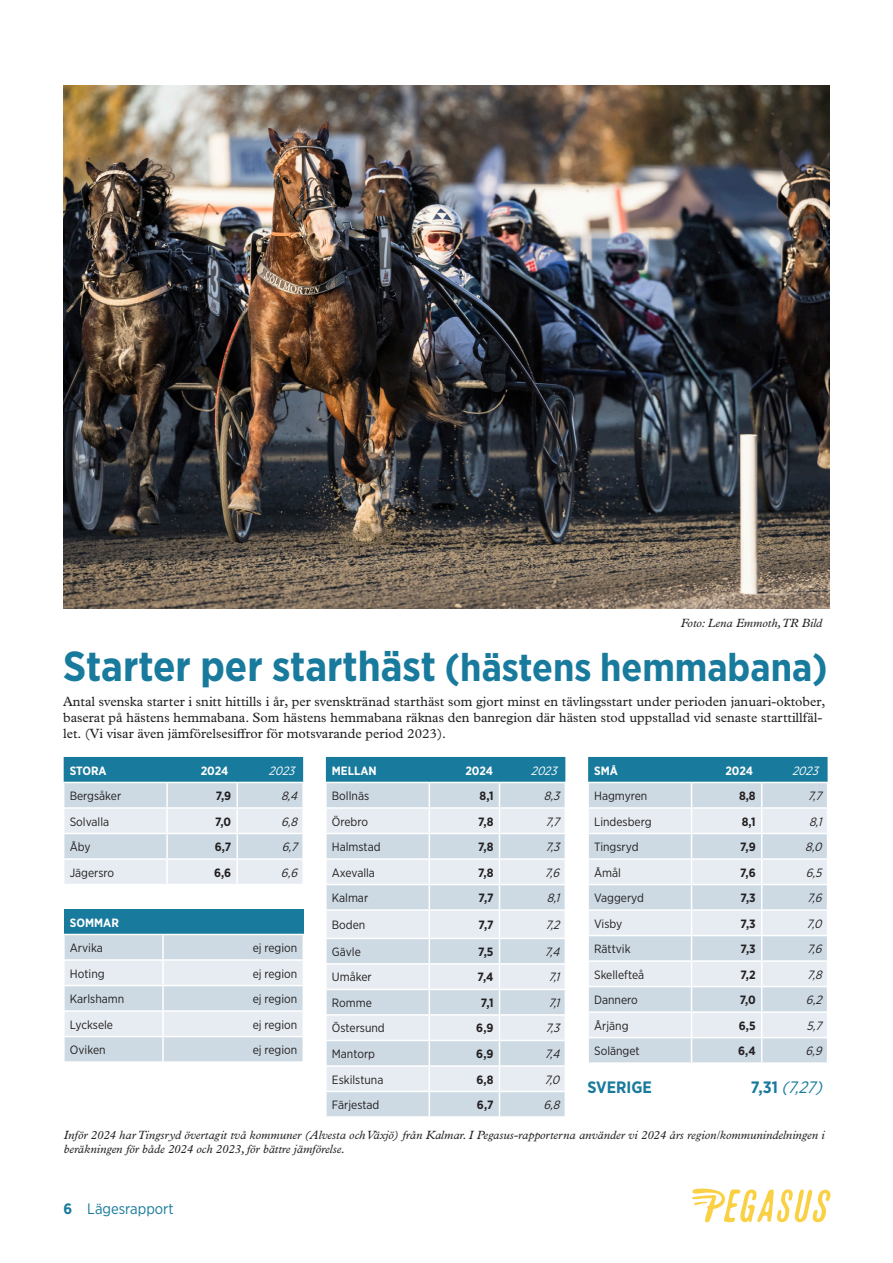
<style>
.page{position:relative;width:893px;height:1263px;background:#fff}
.page>*{position:absolute;margin:0;border:0;box-sizing:border-box;transform-origin:0 0}
.Rubrik{font:700 42px "Gotham Narrow";color:#187a9c}
.Underrubrik{font:italic 16.5px "Gotham Narrow";color:#187a9c}
.Underrubrik-2{font:700 16.5px "Gotham Narrow";color:#187a9c}
.t1{font:15px "Gotham Narrow";color:#187a9c}
.Underrubrik-3{font:13.5px/16.2px "Plantin MT Std";color:#231f20}
.Underrubrik-4{font:12px "Gotham Narrow";color:#231f20}
.Underrubrik-5{font:italic 12px/14.4px "Plantin Std";color:#231f20}
.Underrubrik-6{font:700 12px "Gotham Narrow";color:#231f20}
.Underrubrik-7{font:italic 12px "Gotham Narrow";color:#231f20}
.Underrubrik-8{font:700 12px "Gotham Narrow";color:#fff}
.Underrubrik-9{font:italic 12px "Gotham Narrow";color:#fff}
.s1{font-size:39px}
.s2{font-weight:700;font-style:normal}
.s3{font-weight:700}
</style>
<div class="page">
<svg style="left:692px;top:1188px;width:139px;height:35px"></svg>
<img style="left:64px;top:85px;width:765px;height:523px">
<div style="left:64px;top:909px;width:239px;height:25px;background:#187a9c"></div>
<svg style="left:64px;top:935px;width:239px;height:127px;background:#d9e2ea"></svg>
<hr style="left:163px;top:1061px;width:141px;height:2px;background:#fff">
<hr style="left:63px;top:985px;width:100px;height:1px;background:#fff">
<hr style="left:63px;top:986px;width:2px;height:24px;background:#fff">
<hr style="left:63px;top:1010px;width:100px;height:2px;background:#fff">
<svg style="left:63px;top:757px;width:240px;height:127px;background:#b6d0dc"></svg>
<hr style="left:302px;top:834px;width:2px;height:24px;background:#fff">
<hr style="left:237px;top:782px;width:67px;height:1px;background:#fff">
<svg style="left:326px;top:757px;width:240px;height:359px;background:#cedde6"></svg>
<hr style="left:499px;top:782px;width:67px;height:1px;background:#fff">
<svg style="left:588px;top:757px;width:240px;height:305px;background:#ccdce5"></svg>
<hr style="left:762px;top:782px;width:66px;height:1px;background:#fff">
<p class="Underrubrik-5" style="left:681px;top:615px;width:143px">Foto: Lena Emmoth, TR Bild</p>
<p class="Rubrik" style="left:63px;top:639px;width:766px">Starter per starthäst <span class="s1">(hästens hemmabana)</span></p>
<p class="Underrubrik-3" style="left:63px;top:693px;width:764px">Antal svenska starter i snitt hittills i år, per svensktränad starthäst som gjort minst en tävlingsstart under perioden januari-oktober, baserat på hästens hemmabana. Som hästens hemmabana räknas den banregion där hästen stod uppstallad vid senaste starttillfäl&shy;let. (Vi visar även jämförelsesiffror för motsvarande period 2023).</p>
<p class="Underrubrik-8" style="left:70px;top:762px;width:39px">STORA</p>
<p class="Underrubrik-8" style="left:201px;top:762px;width:29px">2024</p>
<p class="Underrubrik-9" style="left:269px;top:763px;width:31px">2023</p>
<p class="Underrubrik-4" style="left:70px;top:788px;width:53px">Bergsåker</p>
<p class="Underrubrik-6" style="left:216px;top:788px;width:17px">7,9</p>
<p class="Underrubrik-7" style="left:281px;top:788px;width:21px">8,4</p>
<p class="Underrubrik-4" style="left:70px;top:814px;width:41px">Solvalla</p>
<p class="Underrubrik-6" style="left:215px;top:814px;width:18px">7,0</p>
<p class="Underrubrik-7" style="left:281px;top:814px;width:21px">6,8</p>
<p class="Underrubrik-4" style="left:70px;top:839px;width:22px">Åby</p>
<p class="Underrubrik-6" style="left:215px;top:839px;width:18px">6,7</p>
<p class="Underrubrik-7" style="left:282px;top:839px;width:21px">6,7</p>
<p class="Underrubrik-4" style="left:70px;top:865px;width:46px">Jägersro</p>
<p class="Underrubrik-6" style="left:214px;top:865px;width:19px">6,6</p>
<p class="Underrubrik-7" style="left:281px;top:865px;width:22px">6,6</p>
<p class="Underrubrik-8" style="left:70px;top:914px;width:50px">SOMMAR</p>
<p class="Underrubrik-4" style="left:70px;top:940px;width:35px">Arvika</p>
<p class="Underrubrik-4" style="left:253px;top:940px;width:46px">ej region</p>
<p class="Underrubrik-4" style="left:70px;top:966px;width:36px">Hoting</p>
<p class="Underrubrik-4" style="left:253px;top:966px;width:46px">ej region</p>
<p class="Underrubrik-4" style="left:70px;top:991px;width:56px">Karlshamn</p>
<p class="Underrubrik-4" style="left:253px;top:991px;width:46px">ej region</p>
<p class="Underrubrik-4" style="left:70px;top:1017px;width:45px">Lycksele</p>
<p class="Underrubrik-4" style="left:253px;top:1017px;width:46px">ej region</p>
<p class="Underrubrik-4" style="left:70px;top:1042px;width:37px">Oviken</p>
<p class="Underrubrik-4" style="left:253px;top:1042px;width:46px">ej region</p>
<p class="Underrubrik-8" style="left:332px;top:762px;width:46px">MELLAN</p>
<p class="Underrubrik-8" style="left:465px;top:762px;width:29px">2024</p>
<p class="Underrubrik-9" style="left:531px;top:763px;width:31px">2023</p>
<p class="Underrubrik-4" style="left:332px;top:788px;width:39px">Bollnäs</p>
<p class="Underrubrik-6" style="left:480px;top:788px;width:15px">8,1</p>
<p class="Underrubrik-7" style="left:544px;top:788px;width:21px">8,3</p>
<p class="Underrubrik-4" style="left:332px;top:814px;width:38px">Örebro</p>
<p class="Underrubrik-6" style="left:478px;top:814px;width:17px">7,8</p>
<p class="Underrubrik-7" style="left:546px;top:814px;width:19px">7,7</p>
<p class="Underrubrik-4" style="left:332px;top:839px;width:50px">Halmstad</p>
<p class="Underrubrik-6" style="left:478px;top:839px;width:17px">7,8</p>
<p class="Underrubrik-7" style="left:545px;top:839px;width:19px">7,3</p>
<p class="Underrubrik-4" style="left:332px;top:865px;width:45px">Axevalla</p>
<p class="Underrubrik-6" style="left:478px;top:865px;width:17px">7,8</p>
<p class="Underrubrik-7" style="left:545px;top:865px;width:20px">7,6</p>
<p class="Underrubrik-4" style="left:332px;top:890px;width:38px">Kalmar</p>
<p class="Underrubrik-6" style="left:479px;top:890px;width:16px">7,7</p>
<p class="Underrubrik-7" style="left:547px;top:890px;width:18px">8,1</p>
<p class="Underrubrik-4" style="left:332px;top:917px;width:35px">Boden</p>
<p class="Underrubrik-6" style="left:479px;top:917px;width:16px">7,7</p>
<p class="Underrubrik-7" style="left:545px;top:917px;width:19px">7,2</p>
<p class="Underrubrik-4" style="left:332px;top:944px;width:30px">Gävle</p>
<p class="Underrubrik-6" style="left:478px;top:944px;width:17px">7,5</p>
<p class="Underrubrik-7" style="left:545px;top:944px;width:20px">7,4</p>
<p class="Underrubrik-4" style="left:332px;top:970px;width:41px">Umåker</p>
<p class="Underrubrik-6" style="left:478px;top:969px;width:17px">7,4</p>
<p class="Underrubrik-7" style="left:548px;top:970px;width:16px">7,1</p>
<p class="Underrubrik-4" style="left:332px;top:995px;width:42px">Romme</p>
<p class="Underrubrik-6" style="left:481px;top:995px;width:14px">7,1</p>
<p class="Underrubrik-7" style="left:548px;top:995px;width:16px">7,1</p>
<p class="Underrubrik-4" style="left:332px;top:1021px;width:54px">Östersund</p>
<p class="Underrubrik-6" style="left:476px;top:1020px;width:19px">6,9</p>
<p class="Underrubrik-7" style="left:545px;top:1021px;width:19px">7,3</p>
<p class="Underrubrik-4" style="left:332px;top:1046px;width:45px">Mantorp</p>
<p class="Underrubrik-6" style="left:476px;top:1046px;width:19px">6,9</p>
<p class="Underrubrik-7" style="left:545px;top:1046px;width:20px">7,4</p>
<p class="Underrubrik-4" style="left:332px;top:1072px;width:53px">Eskilstuna</p>
<p class="Underrubrik-6" style="left:476px;top:1071px;width:18px">6,8</p>
<p class="Underrubrik-7" style="left:544px;top:1072px;width:20px">7,0</p>
<p class="Underrubrik-4" style="left:332px;top:1097px;width:49px">Färjestad</p>
<p class="Underrubrik-6" style="left:477px;top:1097px;width:18px">6,7</p>
<p class="Underrubrik-7" style="left:543px;top:1097px;width:21px">6,8</p>
<p class="Underrubrik-8" style="left:594px;top:762px;width:25px">SMÅ</p>
<p class="Underrubrik-8" style="left:725px;top:762px;width:29px">2024</p>
<p class="Underrubrik-9" style="left:792px;top:763px;width:31px">2023</p>
<p class="Underrubrik-4" style="left:594px;top:788px;width:55px">Hagmyren</p>
<p class="Underrubrik-6" style="left:739px;top:788px;width:18px">8,8</p>
<p class="Underrubrik-7" style="left:808px;top:788px;width:19px">7,7</p>
<p class="Underrubrik-4" style="left:594px;top:814px;width:59px">Lindesberg</p>
<p class="Underrubrik-6" style="left:742px;top:814px;width:15px">8,1</p>
<p class="Underrubrik-7" style="left:809px;top:814px;width:18px">8,1</p>
<p class="Underrubrik-4" style="left:594px;top:839px;width:46px">Tingsryd</p>
<p class="Underrubrik-6" style="left:740px;top:839px;width:17px">7,9</p>
<p class="Underrubrik-7" style="left:805px;top:839px;width:22px">8,0</p>
<p class="Underrubrik-4" style="left:594px;top:865px;width:28px">Åmål</p>
<p class="Underrubrik-6" style="left:740px;top:865px;width:17px">7,6</p>
<p class="Underrubrik-7" style="left:806px;top:865px;width:21px">6,5</p>
<p class="Underrubrik-4" style="left:594px;top:890px;width:51px">Vaggeryd</p>
<p class="Underrubrik-6" style="left:741px;top:890px;width:17px">7,3</p>
<p class="Underrubrik-7" style="left:807px;top:890px;width:20px">7,6</p>
<p class="Underrubrik-4" style="left:594px;top:916px;width:30px">Visby</p>
<p class="Underrubrik-6" style="left:741px;top:916px;width:17px">7,3</p>
<p class="Underrubrik-7" style="left:807px;top:916px;width:20px">7,0</p>
<p class="Underrubrik-4" style="left:594px;top:941px;width:38px">Rättvik</p>
<p class="Underrubrik-6" style="left:741px;top:941px;width:17px">7,3</p>
<p class="Underrubrik-7" style="left:807px;top:941px;width:20px">7,6</p>
<p class="Underrubrik-4" style="left:594px;top:967px;width:52px">Skellefteå</p>
<p class="Underrubrik-6" style="left:741px;top:967px;width:17px">7,2</p>
<p class="Underrubrik-7" style="left:807px;top:967px;width:20px">7,8</p>
<p class="Underrubrik-4" style="left:594px;top:992px;width:45px">Dannero</p>
<p class="Underrubrik-6" style="left:740px;top:992px;width:18px">7,0</p>
<p class="Underrubrik-7" style="left:806px;top:992px;width:21px">6,2</p>
<p class="Underrubrik-4" style="left:594px;top:1018px;width:36px">Årjäng</p>
<p class="Underrubrik-6" style="left:739px;top:1018px;width:18px">6,5</p>
<p class="Underrubrik-7" style="left:807px;top:1018px;width:20px">5,7</p>
<p class="Underrubrik-4" style="left:594px;top:1043px;width:47px">Solänget</p>
<p class="Underrubrik-6" style="left:738px;top:1043px;width:19px">6,4</p>
<p class="Underrubrik-7" style="left:805px;top:1043px;width:21px">6,9</p>
<p class="Underrubrik-2" style="left:588px;top:1077px;width:66px">SVERIGE</p>
<p class="Underrubrik" style="left:751px;top:1077px;width:77px"><span class="s2">7 , 3 1</span> (7,27)</p>
<p class="Underrubrik-5" style="left:64px;top:1128px;width:762px">Inför 2024 har Tingsryd övertagit två kommuner (Alvesta och Växjö) från Kalmar. I Pegasus-rapporterna använder vi 2024 års region/kommunindelningen i beräkningen för både 2024 och 2023, för bättre jämförelse.</p>
<p class="t1" style="left:64px;top:1200px;width:112px"><span class="s3">6</span> Lägesrapport</p>
</div>
